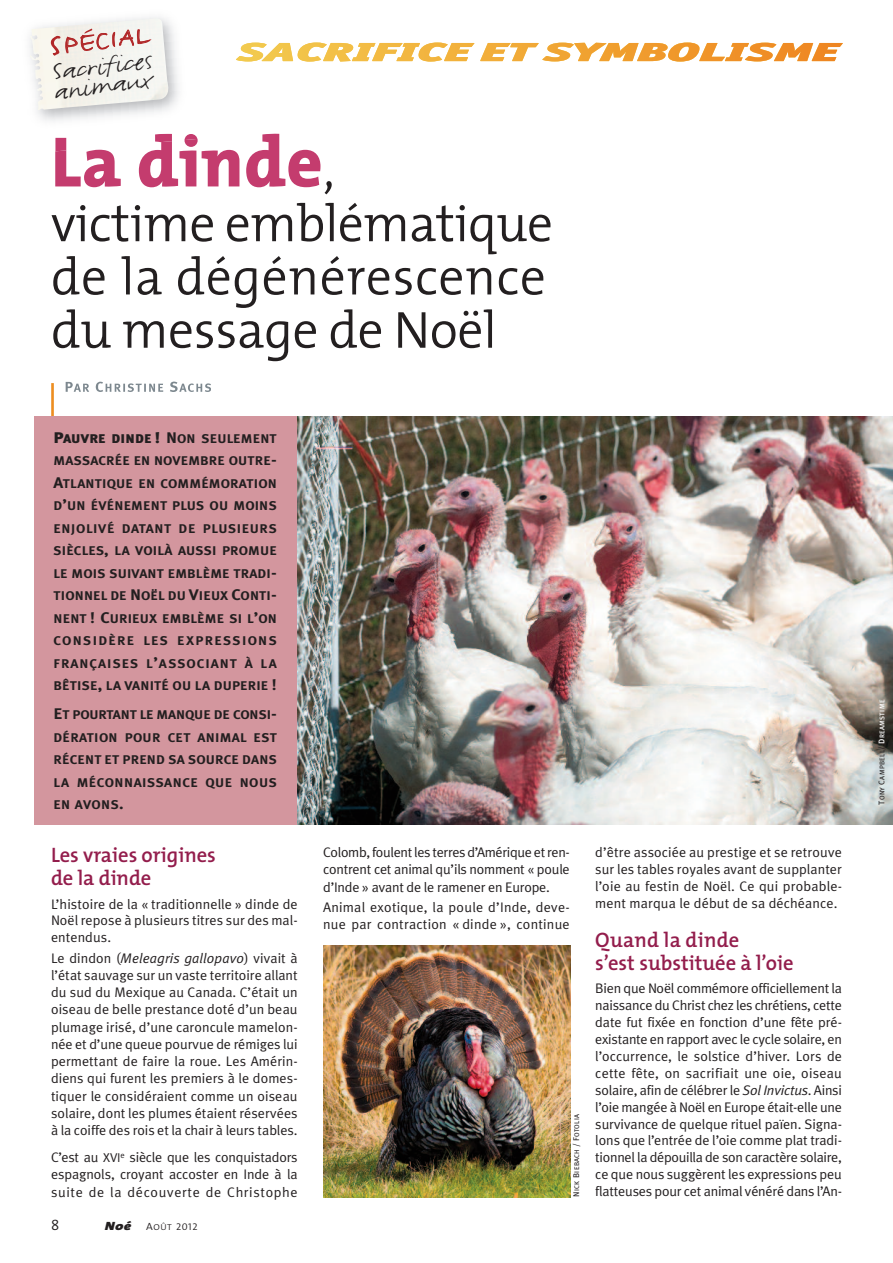
<style>
.page{position:relative;width:893px;height:1263px;background:#fff}
.page>*{position:absolute;margin:0;border:0;box-sizing:border-box;transform-origin:0 0}
.t1{font:800 72px "The Mix";letter-spacing:.005em;color:#c43c6e}
.t2{font:300 52.5px/53.2px "The Mix";letter-spacing:-.005em;color:#231f20}
.t3{font:30.6px "FF Justlefthand";color:#b12728;scale:1.14 1}
.t4{font:26.55px/19.6px "FF Justlefthand";color:#231f20;scale:1.3 1}
.t5{font:600 21px/23.2px "The Mix";color:#931d4c}
.t6{font:15px "The Mix Semi Light Caps";color:#231f20}
.t7{font:13.8px/17px "Meta Plus Normal";color:#231f20;text-align:justify}
.t8{font:700 12.6px/22.5px "Meta Plus";letter-spacing:.035em;color:#231f20;text-align:justify;scale:1.1 1}
.t9{font:9.75px "The Mix Semi Light Caps";color:#231f20;scale:1.05 1}
.t10{font:6.75px "Meta Plus";letter-spacing:.04em;color:#231f20}
.s1{font-size:36.3px}
.s2{font-size:32.7px}
.s3{font-size:27.9px}
.s4{font-size:31.65px}
.s5{font-weight:300;font-size:54px;color:#231f20}
.s6{font-weight:900;font-size:15.3px}
.s7{font-weight:900}
.s8{font-size:15.3px}
.s9{font-style:italic}
.s10{font-size:12.75px}
.s11{font-family:"The Mix";font-weight:900;font-style:italic;font-size:12px}
.s12{font-size:10.5px}
.s13{font-size:8.55px}
.s14{font-size:8.25px}
.s15{font-weight:500;font-size:8.25px;color:#fff}
.s16{font-weight:500;color:#fff}
</style>
<div class="page">
<hr style="left:51px;top:383px;width:3px;height:56px;background:#ed8e21">
<svg style="left:66px;top:382px;width:132px;height:10px"></svg>
<div style="left:34px;top:417px;width:264px;height:408px;background:#d3969e"></div>
<svg style="left:236px;top:43px;width:302px;height:19px"></svg>
<img style="left:55px;top:134px;width:143px;height:17px">
<img style="left:30px;top:18px;width:140px;height:92px">
<svg style="left:84px;top:29px;width:9px;height:5px"></svg>
<img style="left:298px;top:417px;width:594px;height:408px">
<img style="left:324px;top:945px;width:246px;height:252px">
<h3 class="t3" style="left:47px;top:27px;width:89px;rotate:-7deg"><span class="s1">S</span>PEC<span class="s2">I</span><span class="s3">A</span><span class="s2">L</span></h3>
<h3 class="t4" style="left:50px;top:60px;width:81px;rotate:-7deg"><span class="s4">S</span>acrificeS animaux</h3>
<h1 class="t1" style="left:51px;top:138px;width:285px">La dinde<span class="s5">,</span></h1>
<h2 class="t2" style="left:51px;top:203px;width:503px">victime emblématique de la dégénérescence du message de Noël</h2>
<p class="t8" style="left:54px;top:427px;width:205px"><span class="s6">P</span><span class="s7">AUVRE DINDE</span> <span class="s6">!</span> <span class="s8">N</span>ON SEULEMENT MASSACRÉE EN NOVEMBRE OUTRE<span class="s8">-A</span>TLANTIQUE EN COMMÉMORATION D<span class="s8">’</span>UN ÉVÉNEMENT PLUS OU MOINS ENJOLIVÉ DATANT DE PLUSIEURS SIÈCLES<span class="s8">,</span> LA VOILÀ AUSSI PROMUE LE MOIS SUIVANT EMBLÈME TRADI<span class="s8">-</span>TIONNEL DE <span class="s8">N</span>OËL DU <span class="s8">V</span>IEUX <span class="s8">C</span>ONTI<span class="s8">-</span>NENT <span class="s8">! C</span>URIEUX EMBLÈME SI L<span class="s8">’</span>ON CONSIDÈRE LES EXPRESSIONS FRANÇAISES L<span class="s8">’</span>ASSOCIANT À LA BÊTISE<span class="s8">,</span> LA VANITÉ OU LA DUPERIE <span class="s8">!</span></p>
<p class="t8" style="left:54px;top:704px;width:205px"><span class="s8">E</span>T POURTANT LE MANQUE DE CONSI<span class="s8">-</span>DÉRATION POUR CET ANIMAL EST RÉCENT ET PREND SA SOURCE DANS LA MÉCONNAISSANCE QUE NOUS EN AVONS<span class="s8">.</span></p>
<h3 class="t5" style="left:51px;top:846px;width:166px">Les vraies origines de la dinde</h3>
<p class="t7" style="left:51px;top:895px;width:248px">L’histoire de la « traditionnelle » dinde de Noël repose à plusieurs titres sur des mal&shy;entendus.</p>
<p class="t7" style="left:51px;top:949px;width:248px">Le dindon (<span class="s9">Meleagris gallopavo</span>) vivait à l’état sauvage sur un vaste territoire allant du sud du Mexique au Canada. C’était un oiseau de belle prestance doté d’un beau plumage irisé, d’une caroncule mamelon&shy;née et d’une queue pourvue de rémiges lui permettant de faire la roue. Les Amérin&shy;diens qui furent les premiers à le domes&shy;tiquer le considéraient comme un oiseau solaire, dont les plumes étaient réservées à la coiffe des rois et la chair à leurs tables.</p>
<p class="t7" style="left:51px;top:1149px;width:248px">C’est au <span class="s10">XVI</span><sup>e</sup> siècle que les conquistadors espagnols, croyant accoster en Inde à la suite de la découverte de Christophe</p>
<p class="t6" style="left:51px;top:1219px;width:10px">8</p>
<p class="t9" style="left:105px;top:1223px;width:90px"><span class="s11">Noé</span> <span class="s12">A</span><span class="s13">OÛT</span> 2012</p>
<p class="t7" style="left:323px;top:844px;width:248px">Colomb, foulent les terres d’Amérique et ren&shy;contrent cet animal qu’ils nomment « poule d’Inde » avant de le ramener en Europe.</p>
<p class="t7" style="left:323px;top:898px;width:248px">Animal exotique, la poule d’Inde, deve&shy;nue par contraction « dinde », continue</p>
<p class="t10" style="left:573px;top:1196px;width:84px;rotate:-90deg"><span class="s14">N</span>ICK <span class="s14">B</span>IEBACH <span class="s14">/ F</span>OTOLIA</p>
<p class="t7" style="left:595px;top:844px;width:248px">d’être associée au prestige et se retrouve sur les tables royales avant de supplanter l’oie au festin de Noël. Ce qui probable&shy;ment marqua le début de sa déchéance.</p>
<h3 class="t5" style="left:595px;top:931px;width:200px">Quand la dinde<br>s’est substituée à l’oie</h3>
<p class="t7" style="left:595px;top:980px;width:248px">Bien que Noël commémore officiellement la naissance du Christ chez les chrétiens, cette date fut fixée en fonction d’une fête pré&shy;existante en rapport avec le cycle solaire, en l’occurrence, le solstice d’hiver. Lors de cette fête, on sacrifiait une oie, oiseau solaire, afin de célébrer le <span class="s9">Sol Invictus</span>. Ainsi l’oie mangée à Noël en Europe était-elle une survivance de quelque rituel païen. Signa&shy;lons que l’entrée de l’oie comme plat tradi&shy;tionnel la dépouilla de son caractère solaire, ce que nous suggèrent les expressions peu flatteuses pour cet animal vénéré dans l’An-</p>
<p class="t10" style="left:878px;top:804px;width:106px;rotate:-90deg"><span class="s14">T</span>ONY <span class="s14">C</span>AMPBELL<span class="s14">/</span> <span class="s15">D</span><span class="s16">REAMSTIME</span></p>
</div>
